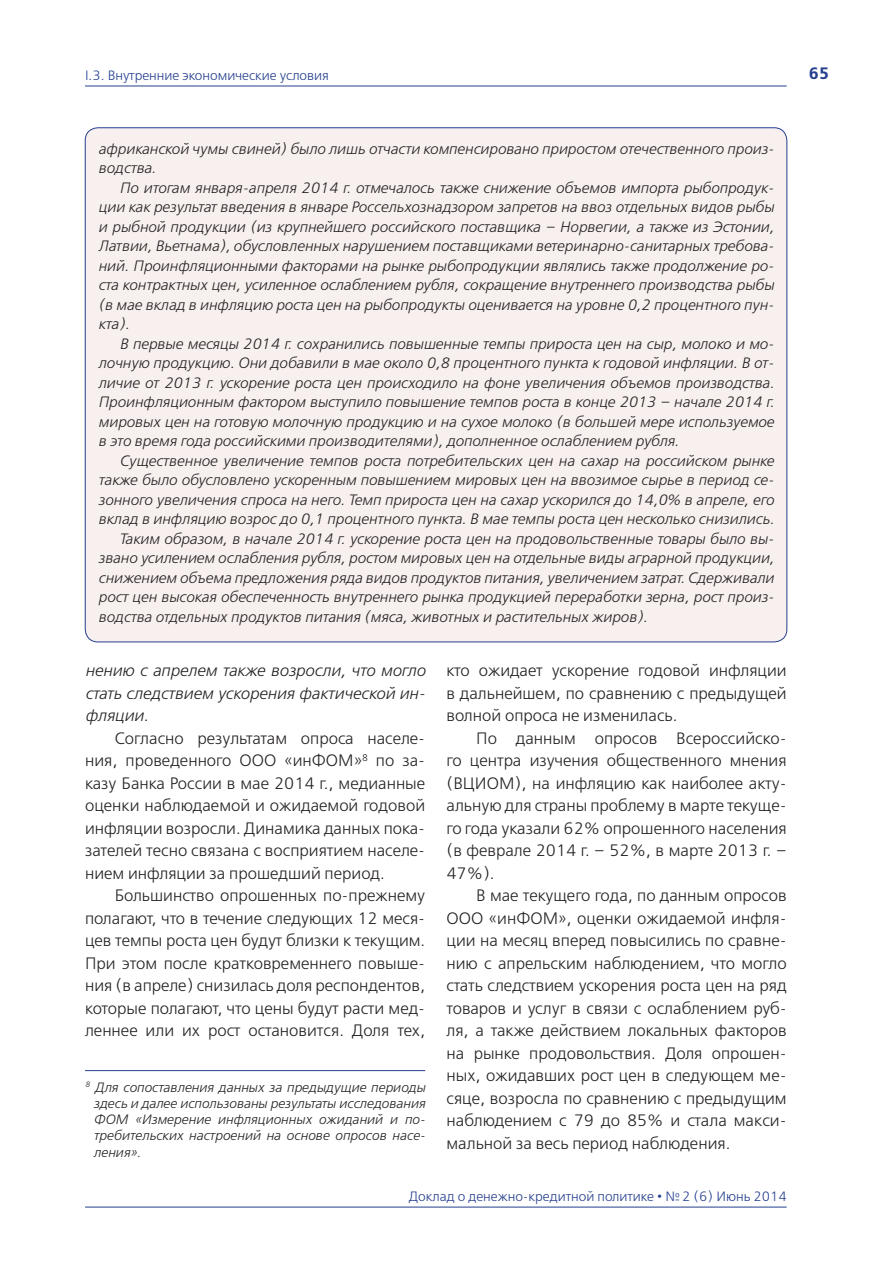
<style>
.page{position:relative;width:893px;height:1263px;background:#fff}
.page>*{position:absolute;margin:0;border:0;box-sizing:border-box;transform-origin:0 0}
.текст{font:16.5px/22.5px "Free Set C";color:#231f20;text-align:justify}
.t1{font:italic 16.5px/22.5px "Free Set C";color:#231f20;text-align:justify}
.t2{font:700 16.5px "Free Set C";color:#253f8e}
.текст-box{font:italic 15px/19.5px "Free Set C";color:#231f20;text-align:justify}
.Сноска{font:italic 13.5px/16.2px "Free Set C";color:#231f20;text-align:justify}
.t3{font:13.5px "Free Set C";color:#253f8e}
</style>
<div class="page">
<hr style="left:85px;top:1207px;width:702px;height:1px;background:#253f8e">
<hr style="left:85px;top:86px;width:702px;height:1px;background:#253f8e">
<hr style="left:85px;top:1070px;width:340px;height:1px;background:#253f8e">
<div style="left:85px;top:128px;width:702px;height:514px;background:#f8f0ef;border-radius:13px"></div>
<p class="t3" style="left:85px;top:67px;width:245px">I.3. Внутренние экономические условия</p>
<p class="t2" style="left:809px;top:64px;width:22px">65</p>
<p class="текст-box" style="left:98px;top:139px;width:677px">африканской чумы свиней) было лишь отчасти компенсировано приростом отечественного произ&shy;водства.</p>
<p class="текст-box" style="left:98px;top:178px;width:677px;text-indent:21px">По итогам января-апреля 2014 г. отмечалось также снижение объемов импорта рыбопродук&shy;ции как результат введения в январе Россельхознадзором запретов на ввоз отдельных видов рыбы и рыбной продукции (из крупнейшего российского поставщика – Норвегии, а также из Эстонии, Латвии, Вьетнама), обусловленных нарушением поставщиками ветеринарно-санитарных требова&shy;ний. Проинфляционными факторами на рынке рыбопродукции являлись также продолжение ро&shy;ста контрактных цен, усиленное ослаблением рубля, сокращение внутреннего производства рыбы (в мае вклад в инфляцию роста цен на рыбопродукты оценивается на уровне 0,2 процентного пун&shy;кта).</p>
<p class="текст-box" style="left:98px;top:334px;width:677px;text-indent:21px">В первые месяцы 2014 г. сохранились повышенные темпы прироста цен на сыр, молоко и мо&shy;лочную продукцию. Они добавили в мае около 0,8 процентного пункта к годовой инфляции. В от&shy;личие от 2013 г. ускорение роста цен происходило на фоне увеличения объемов производства.<br>Проинфляционным фактором выступило повышение темпов роста в конце 2013 – начале 2014 г. мировых цен на готовую молочную продукцию и на сухое молоко (в большей мере используемое в это время года российскими производителями), дополненное ослаблением рубля.</p>
<p class="текст-box" style="left:98px;top:451px;width:677px;text-indent:21px">Существенное увеличение темпов роста потребительских цен на сахар на российском рынке также было обусловлено ускоренным повышением мировых цен на ввозимое сырье в период се&shy;зонного увеличения спроса на него. Темп прироста цен на сахар ускорился до 14,0% в апреле, его вклад в инфляцию возрос до 0,1 процентного пункта. В мае темпы роста цен несколько снизились.</p>
<p class="текст-box" style="left:98px;top:529px;width:677px;text-indent:21px">Таким образом, в начале 2014 г. ускорение роста цен на продовольственные товары было вы&shy;звано усилением ослабления рубля, ростом мировых цен на отдельные виды аграрной продукции, снижением объема предложения ряда видов продуктов питания, увеличением затрат. Сдерживали рост цен высокая обеспеченность внутреннего рынка продукцией переработки зерна, рост произ&shy;водства отдельных продуктов питания (мяса, животных и растительных жиров).</p>
<p class="t1" style="left:85px;top:659px;width:342px">нению с апрелем также возросли, что могло стать следствием ускорения фактической ин&shy;фляции.</p>
<p class="текст" style="left:85px;top:727px;width:342px;text-indent:30px">Согласно результатам опроса населе&shy;ния, проведенного ООО «инФОМ»<sup>8</sup> по за&shy;казу Банка России в мае 2014 г., медианные оценки наблюдаемой и ожидаемой годовой инфляции возросли. Динамика данных пока&shy;зателей тесно связана с восприятием населе&shy;нием инфляции за прошедший период.</p>
<p class="текст" style="left:85px;top:884px;width:342px;text-indent:30px">Большинство опрошенных по‑ прежнему полагают, что в течение следующих 12 меся&shy;цев темпы роста цен будут близки к текущим.<br>При этом после кратковременнего повыше&shy;ния (в апреле) снизилась доля респондентов, которые полагают, что цены будут расти мед&shy;леннее или их рост остановится. Доля тех,</p>
<p class="Сноска" style="left:94px;top:1079px;width:333px;text-indent:-9px"><sup>8</sup> Для сопоставления данных за предыдущие периоды здесь и далее использованы результаты исследования ФОМ «Измерение инфляционных ожиданий и по&shy;требительских настроений на основе опросов насе&shy;ления».</p>
<p class="текст" style="left:446px;top:659px;width:342px">кто ожидает ускорение годовой инфляции в дальнейшем, по сравнению с предыдущей волной опроса не изменилась.</p>
<p class="текст" style="left:446px;top:727px;width:342px;text-indent:30px">По данным опросов Всероссийско&shy;го центра изучения общественного мнения (ВЦИОМ), на инфляцию как наиболее акту&shy;альную для страны проблему в марте текуще&shy;го года указали 62% опрошенного населения (в феврале 2014 г. – 52%, в марте 2013 г. – 47%).</p>
<p class="текст" style="left:446px;top:884px;width:342px;text-align:left;text-indent:30px">В мае текущего года, по данным опросов ООО «инФОМ», оценки ожидаемой инфля&shy;ции на месяц вперед повысились по сравне&shy;нию с апрельским наблюдением, что могло стать следствием ускорения роста цен на ряд товаров и услуг в связи с ослаблением руб&shy;ля, а также действием локальных факторов на рынке продовольствия. Доля опрошен&shy;ных, ожидавших рост цен в следующем ме&shy;сяце, возросла по сравнению с предыдущим наблюдением с 79 до 85% и стала макси&shy;мальной за весь период наблюдения.</p>
<p class="t3" style="left:409px;top:1188px;width:379px">Доклад о денежно-кредитной политике • №2 (6) Июнь 2014</p>
</div>
